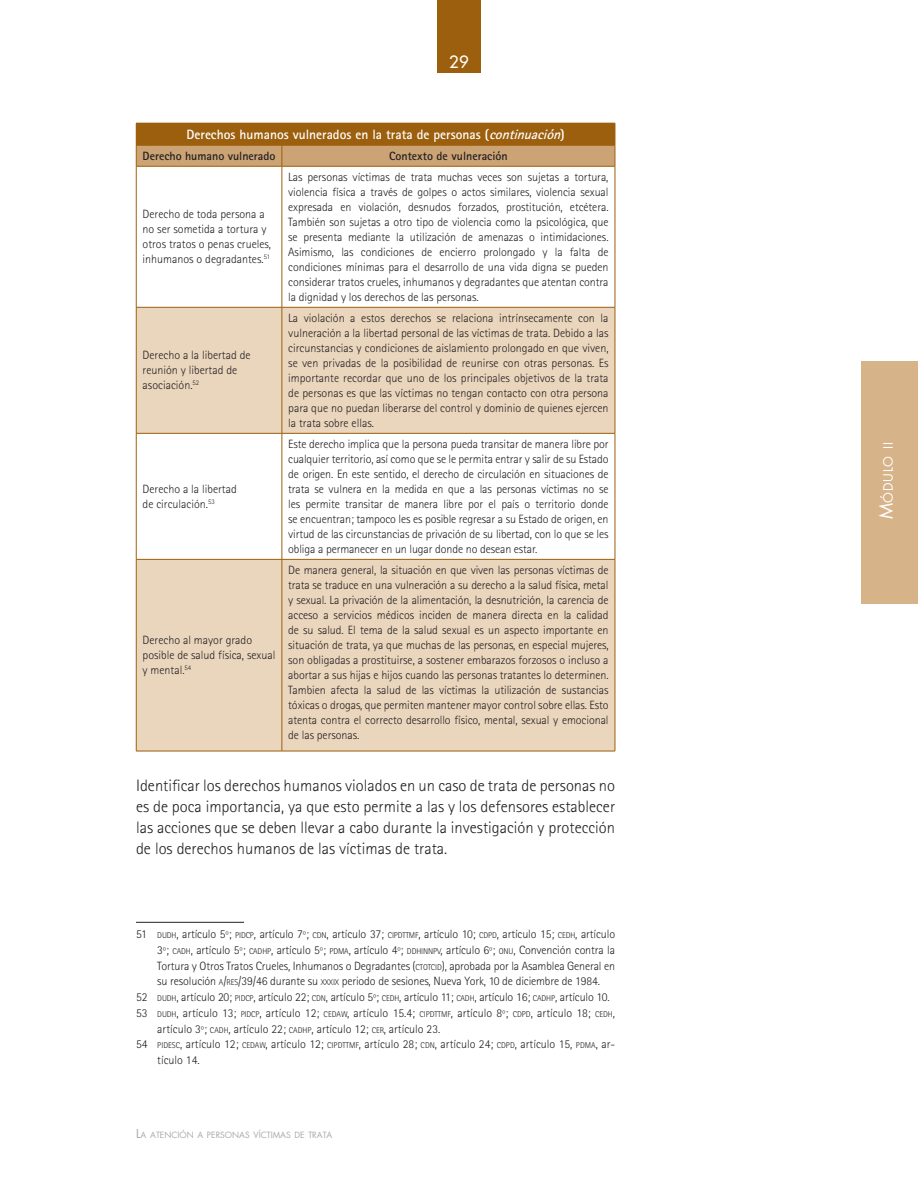
<style>
.page{position:relative;width:918px;height:1188px;background:#fff}
.page>*{position:absolute;margin:0;border:0;box-sizing:border-box;transform-origin:0 0}
.t1{font:300 16.5px/21px "Rotis Sans Serif Std";color:#231f20;text-align:justify}
.t2{font:500 16.5px "Futura Std";color:#fff}
.t3{font:700 13.5px "Rotis Sans Serif Std";color:#fff}
.t4{font:12.6px "Futura Std";letter-spacing:.055em;color:#fff}
.t5{font:300 12px/15px "Rotis Sans Serif Std";letter-spacing:-.005em;color:#231f20}
.t6{font:700 12px "Rotis Sans Serif Std";color:#231f20}
.t7{font:8.4px "Futura Std";color:#a8a9ad}
.s1{font-style:italic}
.s2{font-size:8.4px}
.s3{font-style:inherit}
.s4{font-size:12px}
.s5{font-size:18px}
</style>
<div class="page">
<div style="left:437px;top:0;width:44px;height:72px;background:#9c5f0d"></div>
<div style="left:861px;top:361px;width:57px;height:243px;background:#d7b38a"></div>
<svg style="left:137px;top:308px;width:478px;height:443px;fill:#ead5bd"></svg>
<svg style="left:136px;top:123px;width:480px;height:43px;background:#b17e3c"></svg>
<hr style="left:136px;top:166px;width:146px;height:1px;background:#9c5f0d">
<hr style="left:136px;top:166px;width:1px;height:141px;background:#9c5f0d">
<hr style="left:282px;top:166px;width:333px;height:1px;background:#9c5f0d">
<hr style="left:282px;top:166px;width:1px;height:141px;background:#9c5f0d">
<hr style="left:615px;top:166px;width:1px;height:141px;background:#9c5f0d">
<hr style="left:136px;top:307px;width:146px;height:1px;background:#9c5f0d">
<hr style="left:136px;top:307px;width:1px;height:126px;background:#9c5f0d">
<hr style="left:282px;top:307px;width:333px;height:1px;background:#9c5f0d">
<hr style="left:282px;top:307px;width:1px;height:126px;background:#9c5f0d">
<hr style="left:615px;top:307px;width:1px;height:126px;background:#9c5f0d">
<hr style="left:136px;top:433px;width:146px;height:1px;background:#9c5f0d">
<hr style="left:136px;top:434px;width:1px;height:125px;background:#9c5f0d">
<hr style="left:282px;top:433px;width:333px;height:1px;background:#9c5f0d">
<hr style="left:282px;top:434px;width:1px;height:125px;background:#9c5f0d">
<hr style="left:615px;top:434px;width:1px;height:125px;background:#9c5f0d">
<hr style="left:136px;top:559px;width:146px;height:1px;background:#9c5f0d">
<hr style="left:136px;top:560px;width:1px;height:191px;background:#9c5f0d">
<hr style="left:282px;top:559px;width:333px;height:1px;background:#9c5f0d">
<hr style="left:282px;top:560px;width:1px;height:191px;background:#9c5f0d">
<hr style="left:615px;top:560px;width:1px;height:191px;background:#9c5f0d">
<hr style="left:136px;top:751px;width:146px;height:1px;background:#9c5f0d">
<hr style="left:282px;top:751px;width:333px;height:1px;background:#9c5f0d">
<hr style="left:136px;top:922px;width:108px;height:1px;background:#231f20">
<h1 class="t2" style="left:449px;top:52px;width:21px">29</h1>
<p class="t3" style="left:187px;top:126px;width:380px">Derechos humanos vulnerados en la trata de personas (<span class="s1">continuación</span>)</p>
<p class="t6" style="left:143px;top:148px;width:134px">Derecho humano vulnerado</p>
<p class="t6" style="left:389px;top:148px;width:120px">Contexto de vulneración</p>
<p class="t5" style="left:143px;top:207px;width:130px">Derecho de toda persona a no ser sometida a tortura y otros tratos o penas crueles, inhumanos o degradantes.<sup>51</sup></p>
<p class="t5" style="left:143px;top:348px;width:109px">Derecho a la libertad de reunión y libertad de asociación.<sup>52</sup></p>
<p class="t5" style="left:143px;top:481px;width:96px">Derecho a la libertad de circulación.<sup>53</sup></p>
<p class="t5" style="left:288px;top:169px;width:322px;text-align:justify">Las personas víctimas de trata muchas veces son sujetas a tortura, violencia física a través de golpes o actos similares, violencia sexual expresada en violación, desnudos forzados, prostitución, etcétera.<br>También son sujetas a otro tipo de violencia como la psicológica, que se presenta mediante la utilización de amenazas o intimidaciones.<br>Asimismo, las condiciones de encierro prolongado y la falta de condiciones mínimas para el desarrollo de una vida digna se pueden considerar tratos crueles, inhumanos y degradantes que atentan contra la dignidad y los derechos de las personas.</p>
<p class="t5" style="left:288px;top:310px;width:322px;text-align:justify">La violación a estos derechos se relaciona intrínsecamente con la vulneración a la libertad personal de las víctimas de trata. Debido a las circunstancias y condiciones de aislamiento prolongado en que viven, se ven privadas de la posibilidad de reunirse con otras personas. Es importante recordar que uno de los principales objetivos de la trata de personas es que las víctimas no tengan contacto con otra persona para que no puedan liberarse del control y dominio de quienes ejercen la trata sobre ellas.</p>
<p class="t5" style="left:288px;top:436px;width:322px;text-align:justify">Este derecho implica que la persona pueda transitar de manera libre por cualquier territorio, así como que se le permita entrar y salir de su Estado de origen. En este sentido, el derecho de circulación en situaciones de trata se vulnera en la medida en que a las personas víctimas no se les permite transitar de manera libre por el país o territorio donde se encuentran; tampoco les es posible regresar a su Estado de origen, en virtud de las circunstancias de privación de su libertad, con lo que se les obliga a permanecer en un lugar donde no desean estar.</p>
<p class="t5" style="left:288px;top:562px;width:322px;text-align:justify">De manera general, la situación en que viven las personas víctimas de trata se traduce en una vulneración a su derecho a la salud física, metal y sexual. La privación de la alimentación, la desnutrición, la carencia de acceso a servicios médicos inciden de manera directa en la calidad de su salud. El tema de la salud sexual es un aspecto importante en situación de trata, ya que muchas de las personas, en especial mujeres, son obligadas a prostituirse, a sostener embarazos forzosos o incluso a abortar a sus hijas e hijos cuando las personas tratantes lo determinen.<br>Tambien afecta la salud de las víctimas la utilización de sustancias tóxicas o drogas, que permiten mantener mayor control sobre ellas. Esto atenta contra el correcto desarrollo físico, mental, sexual y emocional de las personas.</p>
<p class="t1" style="left:136px;top:775px;width:481px">Identificar los derechos humanos violados en un caso de trata de personas no es de poca importancia, ya que esto permite a las y los defensores establecer las acciones que se deben llevar a cabo durante la investigación y protección de los derechos humanos de las víctimas de trata.</p>
<p class="t5" style="left:143px;top:633px;width:134px">Derecho al mayor grado posible de salud física, sexual y mental.<sup>54</sup></p>
<p class="t5" style="left:136px;top:927px;width:481px">51 <span class="s2">DUDH</span>, artículo 5º; <span class="s2">PIDCP</span>, artículo 7º; <span class="s2">CDN</span>, artículo 37; <span class="s2">CIPDTTMF</span>, artículo 10; <span class="s2">CDPD</span>, artículo 15; <span class="s2">CEDH</span>, artículo</p>
<p class="t5" style="left:157px;top:942px;width:459px">3º; <span class="s2">CADH</span>, artículo 5º; <span class="s2">CADHP</span>, artículo 5º; <span class="s2">PDMA</span>, artículo 4º; <span class="s2">DDHINNPV</span>, artículo 6º; <span class="s2">ONU</span>, Convención contra la</p>
<p class="t5" style="left:157px;top:958px;width:459px">Tortura y Otros Tratos Crueles, Inhumanos o Degradantes (<span class="s2">CTOTCID</span>), aprobada por la Asamblea General en</p>
<p class="t5" style="left:157px;top:974px;width:444px">su resolución <span class="s2">A</span><span class="s3">/</span><span class="s2">RES</span><span class="s3">/</span>39/46 durante su <span class="s2">XXXIX</span> periodo de sesiones, Nueva York, 10 de diciembre de 1984.</p>
<p class="t5" style="left:136px;top:990px;width:475px">52 <span class="s2">DUDH</span>, artículo 20; <span class="s2">PIDCP</span>, artículo 22; <span class="s2">CDN</span>, artículo 5º; <span class="s2">CEDH</span>, artículo 11; <span class="s2">CADH</span>, artículo 16; <span class="s2">CADHP</span>, artículo 10.</p>
<p class="t5" style="left:136px;top:1005px;width:481px">53 <span class="s2">DUDH</span>, artículo 13; <span class="s2">PIDCP</span>, artículo 12; <span class="s2">CEDAW</span>, artículo 15.4; <span class="s2">CIPDTTMF</span>, artículo 8º; <span class="s2">CDPD</span>, artículo 18; <span class="s2">CEDH</span>,</p>
<p class="t5" style="left:157px;top:1021px;width:285px">artículo 3º; <span class="s2">CADH</span>, artículo 22; <span class="s2">CADHP</span>, artículo 12; <span class="s2">CER</span>, artículo 23.</p>
<p class="t5" style="left:136px;top:1037px;width:481px">54 <span class="s2">PIDESC</span>, artículo 12; <span class="s2">CEDAW</span>, artículo 12; <span class="s2">CIPDTTMF</span>, artículo 28; <span class="s2">CDN</span>, artículo 24; <span class="s2">CDPD</span>, artículo 15, <span class="s2">PDMA</span>, ar-</p>
<p class="t5" style="left:157px;top:1053px;width:44px">tículo 14.</p>
<p class="t7" style="left:136px;top:1129px;width:198px"><span class="s4">L</span>A ATENCIÓN A PERSONAS VÍCTIMAS DE TRATA</p>
<p class="t4" style="left:880px;top:519px;width:79px;rotate:-90deg"><span class="s5">M</span>ÓDULO II</p>
</div>
